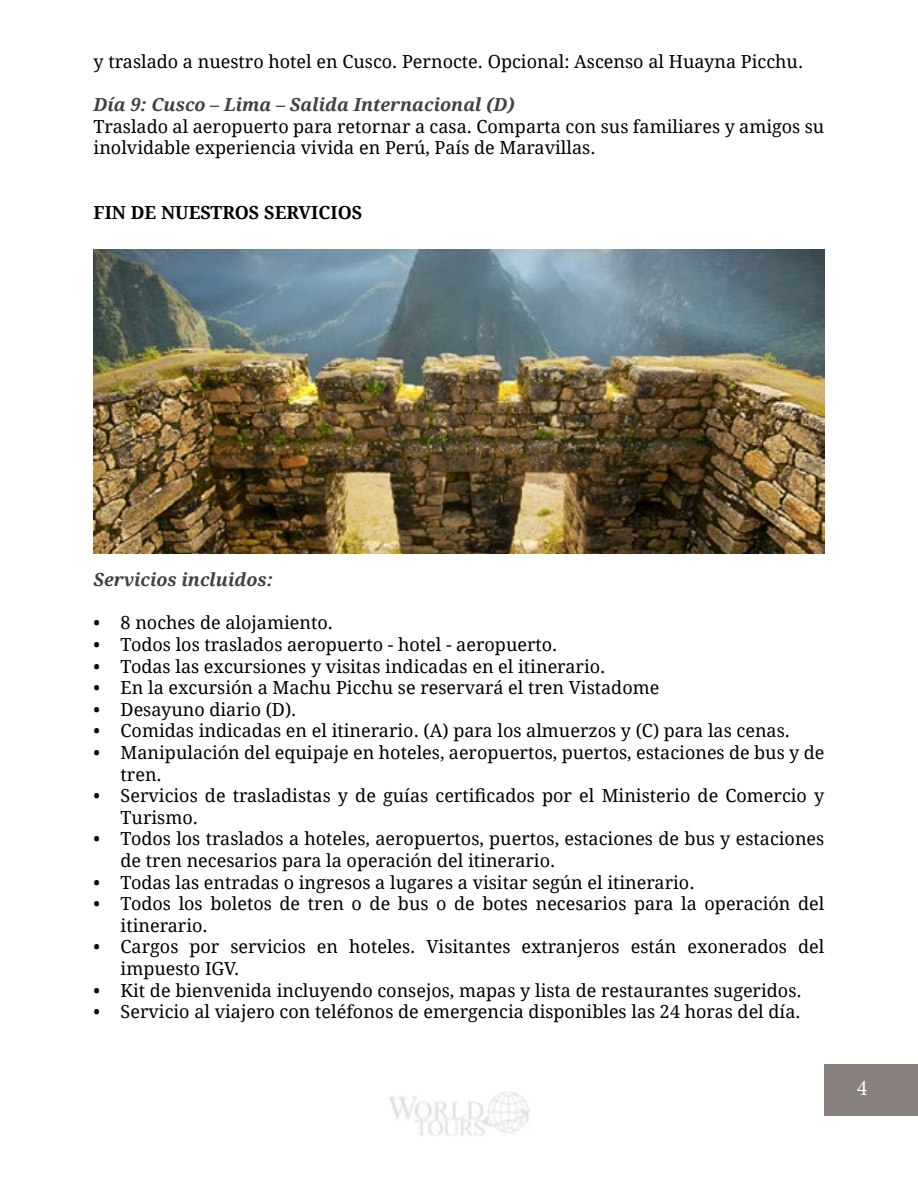
<style>
.page{position:relative;width:918px;height:1188px;background:#fff}
.page>*{position:absolute;margin:0;border:0;box-sizing:border-box;transform-origin:0 0}
.t1{font:22.5px "Minion Pro";color:#fff}
.t2{font:18px/21.6px "Droid Serif";color:#000}
.t3{font:italic 700 18px "Droid Serif";color:#414042}
.t4{font:700 18px "Droid Serif";color:#000}
</style>
<div class="page">
<img style="left:389px;top:1092px;width:142px;height:44px">
<div style="left:824px;top:1064px;width:94px;height:52px;background:#88817e"></div>
<img style="left:94px;top:250px;width:730px;height:304px">
<p class="t2" style="left:94px;top:50px;width:711px">y traslado a nuestro hotel en Cusco. Pernocte. Opcional: Ascenso al Huayna Picchu.</p>
<p class="t3" style="left:94px;top:92px;width:422px">Día 9: Cusco – Lima – Salida Internacional (D)</p>
<p class="t2" style="left:94px;top:115px;width:732px">Traslado al aeropuerto para retornar a casa. Comparta con sus familiares y amigos su inolvidable experiencia vivida en Perú, País de Maravillas.</p>
<p class="t4" style="left:94px;top:200px;width:270px">FIN DE NUESTROS SERVICIOS</p>
<p class="t3" style="left:94px;top:567px;width:181px">Servicios incluidos:</p>
<p class="t2" style="left:94px;top:612px;width:241px">• 8 noches de alojamiento.</p>
<p class="t2" style="left:94px;top:633px;width:465px">• Todos los traslados aeropuerto - hotel - aeropuerto.</p>
<p class="t2" style="left:94px;top:655px;width:513px">• Todas las excursiones y visitas indicadas en el itinerario.</p>
<p class="t2" style="left:94px;top:677px;width:567px">• En la excursión a Machu Picchu se reservará el tren Vistadome</p>
<p class="t2" style="left:94px;top:698px;width:204px">• Desayuno diario (D).</p>
<p class="t2" style="left:94px;top:720px;width:698px">• Comidas indicadas en el itinerario. (A) para los almuerzos y (C) para las cenas.</p>
<p class="t2" style="left:121px;top:741px;width:705px;text-indent:-27px">• Manipulación del equipaje en hoteles, aeropuertos, puertos, estaciones de bus y de tren.</p>
<p class="t2" style="left:121px;top:785px;width:705px;text-indent:-27px">• Servicios de trasladistas y de guías certificados por el Ministerio de Comercio y<br>Turismo.</p>
<p class="t2" style="left:121px;top:828px;width:705px;text-indent:-27px">• Todos los traslados a hoteles, aeropuertos, puertos, estaciones de bus y estaciones de tren necesarios para la operación del itinerario.</p>
<p class="t2" style="left:94px;top:871px;width:602px">• Todas las entradas o ingresos a lugares a visitar según el itinerario.</p>
<p class="t2" style="left:121px;top:893px;width:705px;text-indent:-27px">• Todos los boletos de tren o de bus o de botes necesarios para la operación del itinerario.</p>
<p class="t2" style="left:121px;top:936px;width:705px;text-indent:-27px">• Cargos por servicios en hoteles. Visitantes extranjeros están exonerados del impuesto IGV.</p>
<p class="t2" style="left:94px;top:979px;width:710px">• Kit de bienvenida incluyendo consejos, mapas y lista de restaurantes sugeridos.</p>
<p class="t2" style="left:94px;top:1001px;width:709px">• Servicio al viajero con teléfonos de emergencia disponibles las 24 horas del día.</p>
<p class="t1" style="left:857px;top:1072px;width:12px">4</p>
</div>
